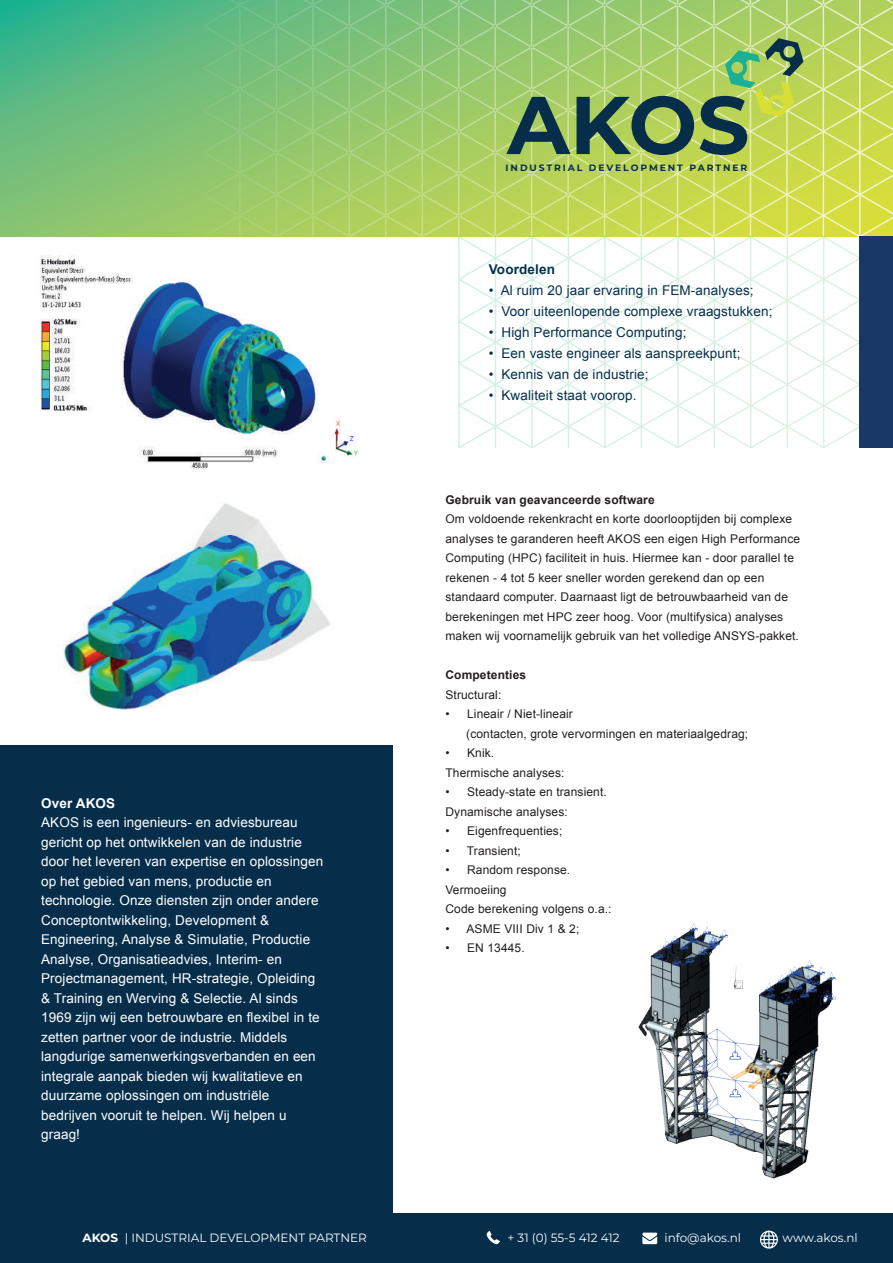
<style>
.page{position:relative;width:893px;height:1263px;background:#fff}
.page>*{position:absolute;margin:0;border:0;box-sizing:border-box;transform-origin:0 0}
.t1{font:700 81.75px "Montserrat";color:#062e4b}
.t2{font:13.5px/19.5px "Arial";letter-spacing:.01em;color:#fff}
.t3{font:13.5px "Arial";letter-spacing:.01em;color:#062e4b}
.t4{font:700 13.5px "Arial";letter-spacing:.01em;color:#062e4b}
.t5{font:700 13.5px "Arial";letter-spacing:.01em;color:#fff}
.t6{font:12px/19.5px "Arial";letter-spacing:.01em;color:#231f20}
.t7{font:12px "Montserrat";color:#fff}
.t8{font:700 12px "Arial";letter-spacing:.01em;color:#231f20}
.t9{font:700 9.3px "Montserrat";letter-spacing:.21em;color:#062e4b}
.s1{font-weight:700}
</style>
<div class="page">
<svg style="left:0;top:0;width:458px;height:237px;background:#7fc275"></svg>
<svg style="left:458px;top:0;width:435px;height:236px;background:#b8d461"></svg>
<svg style="left:725px;top:38px;width:78px;height:79px;background:#9cc260"></svg>
<div style="left:0;top:745px;width:393px;height:489px;background:#062e4b"></div>
<svg style="left:458px;top:236px;width:401px;height:212px"></svg>
<div style="left:859px;top:236px;width:34px;height:212px;background:#193866"></div>
<div style="left:0;top:1214px;width:893px;height:49px;background:#062e4b"></div>
<svg style="left:487px;top:1231px;width:13px;height:13px"></svg>
<svg style="left:642px;top:1232px;width:15px;height:12px"></svg>
<svg style="left:760px;top:1230px;width:18px;height:18px"></svg>
<img style="left:40px;top:255px;width:318px;height:215px">
<img style="left:63px;top:503px;width:268px;height:207px">
<img style="left:638px;top:923px;width:198px;height:256px">
<h1 class="t1" style="left:507px;top:66px;width:244px">AKOS</h1>
<p class="t9" style="left:506px;top:161px;width:243px">INDUSTRIAL DEVELOPMENT PARTNER</p>
<p class="t5" style="left:41px;top:794px;width:76px">Over AKOS</p>
<p class="t2" style="left:41px;top:813px;width:284px">AKOS is een ingenieurs- en adviesbureau gericht op het ontwikkelen van de industrie door het leveren van expertise en oplossingen op het gebied van mens, productie en technologie. Onze diensten zijn onder andere Conceptontwikkeling, Development &amp; Engineering, Analyse &amp; Simulatie, Productie Analyse, Organisatieadvies, Interim- en Projectmanagement, HR-strategie, Opleiding &amp; Training en Werving &amp; Selectie. Al sinds 1969 zijn wij een betrouwbare en flexibel in te zetten partner voor de industrie. Middels langdurige samenwerkingsverbanden en een integrale aanpak bieden wij kwalitatieve en duurzame oplossingen om industriële bedrijven vooruit te helpen. Wij helpen u graag!</p>
<p class="t4" style="left:489px;top:261px;width:68px">Voordelen</p>
<p class="t3" style="left:489px;top:282px;width:266px">• Al ruim 20 jaar ervaring in FEM-analyses;</p>
<p class="t3" style="left:489px;top:303px;width:285px">• Voor uiteenlopende complexe vraagstukken;</p>
<p class="t3" style="left:489px;top:324px;width:199px">• High Performance Computing;</p>
<p class="t3" style="left:489px;top:345px;width:253px">• Een vaste engineer als aanspreekpunt;</p>
<p class="t3" style="left:489px;top:366px;width:161px">• Kennis van de industrie;</p>
<p class="t3" style="left:489px;top:387px;width:149px">• Kwaliteit staat voorop.</p>
<p class="t8" style="left:445px;top:492px;width:211px">Gebruik van geavanceerde software</p>
<p class="t6" style="left:445px;top:509px;width:356px">Om voldoende rekenkracht en korte doorlooptijden bij complexe analyses te garanderen heeft AKOS een eigen High Performance Computing (HPC) faciliteit in huis. Hiermee kan - door parallel te rekenen - 4 tot 5 keer sneller worden gerekend dan op een standaard computer. Daarnaast ligt de betrouwbaarheid van de berekeningen met HPC zeer hoog. Voor (multifysica) analyses maken wij voornamelijk gebruik van het volledige ANSYS-pakket.</p>
<p class="t8" style="left:445px;top:667px;width:82px">Competenties</p>
<p class="t6" style="left:445px;top:685px;width:57px">Structural:</p>
<p class="t6" style="left:466px;top:704px;width:284px;text-indent:-21px">• Lineair / Niet-lineair<br>(contacten, grote vervormingen en materiaalgedrag;</p>
<p class="t6" style="left:445px;top:743px;width:120px">• Knik.<br>Thermische analyses:</p>
<p class="t6" style="left:445px;top:782px;width:163px">• Steady-state en transient.<br>Dynamische analyses:</p>
<p class="t6" style="left:445px;top:821px;width:118px">• Eigenfrequenties;</p>
<p class="t6" style="left:445px;top:841px;width:77px">• Transient;</p>
<p class="t6" style="left:445px;top:860px;width:168px">• Random response.<br>Vermoeiing<br>Code berekening volgens o.a.:</p>
<p class="t6" style="left:445px;top:919px;width:135px">• ASME VIII Div 1 &amp; 2;</p>
<p class="t6" style="left:445px;top:938px;width:81px">• EN 13445.</p>
<p class="t7" style="left:82px;top:1230px;width:286px"><span class="s1">AKOS</span> | INDUSTRIAL DEVELOPMENT PARTNER</p>
<p class="t7" style="left:507px;top:1230px;width:114px">+ 31 (0) 55-5 412 412</p>
<p class="t7" style="left:664px;top:1230px;width:78px">info@akos.nl</p>
<p class="t7" style="left:783px;top:1230px;width:77px">www.akos.nl</p>
</div>
